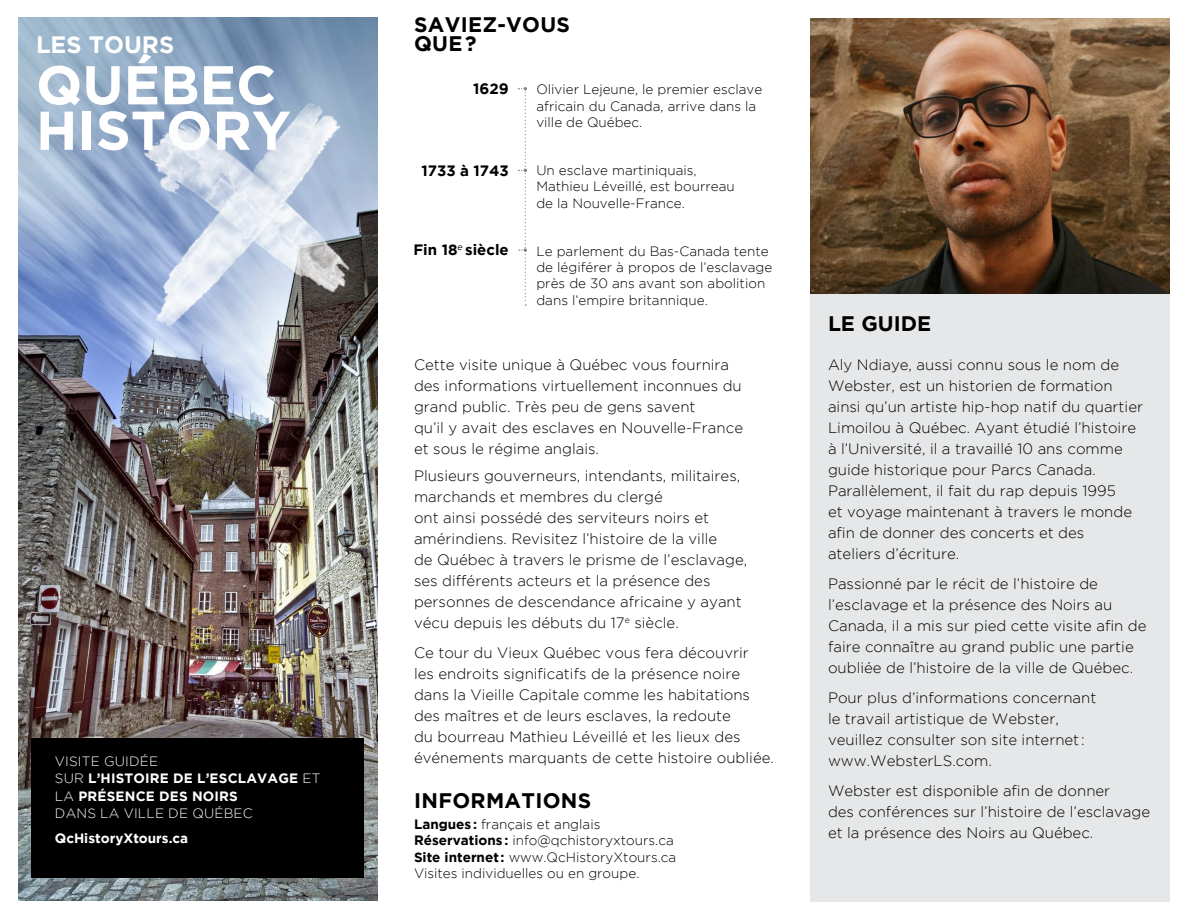
<style>
.page{position:relative;width:1188px;height:918px;background:#fff}
.page>*{position:absolute;margin:0;border:0;box-sizing:border-box;transform-origin:0 0}
.t1{font:700 54.6px/45.5px "Gotham";color:#fff}
.t2{font:700 23.7px "Gotham";color:#fff}
.t3{font:700 21px "Gotham";letter-spacing:.015em;color:#000}
.t4{font:300 15px/21px "Gotham";color:#000}
.t5{font:700 15px "Gotham";color:#000}
.t6{font:300 13.5px/16.5px "Gotham";color:#000}
.t7{font:700 13.5px/17.2px "Gotham";letter-spacing:.015em;color:#fff}
.t8{font:300 13.5px/17.2px "Gotham";letter-spacing:.015em;color:#fff}
.s1{font-weight:300}
.s2{font-weight:700}
</style>
<div class="page">
<div style="left:811px;top:293px;width:359px;height:608px;background:#e6e7e8"></div>
<img style="left:810px;top:18px;width:360px;height:275px">
<svg style="left:518px;top:87px;width:9px;height:219px"></svg>
<img style="left:18px;top:18px;width:359px;height:882px">
<img style="left:120px;top:94px;width:258px;height:258px">
<div style="left:31px;top:738px;width:333px;height:140px;background:#000"></div>
<h3 class="t3" style="left:414px;top:12px;width:157px">SAVIEZ-VOUS</h3>
<h2 class="t2" style="left:36px;top:31px;width:122px">LES TOURS</h2>
<h3 class="t3" style="left:414px;top:32px;width:64px">QUE ?</h3>
<h1 class="t1" style="left:36px;top:61px;width:242px">QUÉBEC<br>HISTOR</h1>
<p class="t5" style="left:473px;top:80px;width:37px">1629</p>
<p class="t6" style="left:536px;top:81px;width:228px">Olivier Lejeune, le premier esclave africain du Canada, arrive dans la ville de Québec.</p>
<p class="t5" style="left:421px;top:162px;width:89px">1733 À 1743</p>
<p class="t6" style="left:536px;top:162px;width:200px">Un esclave martiniquais,<br>Mathieu Léveillé, est bourreau de la Nouvelle-France.</p>
<p class="t5" style="left:413px;top:241px;width:97px">FIN 18<sup>e</sup> SIÈCLE</p>
<p class="t6" style="left:536px;top:242px;width:238px">Le parlement du Bas-Canada tente de légiférer à propos de l’esclavage près de 30 ans avant son abolition dans l’empire britannique.</p>
<h1 class="t1" style="left:252px;top:106px;width:41px">Y</h1>
<p class="t8" style="left:55px;top:753px;width:105px">Visite gu idée sur</p>
<p class="t7" style="left:55px;top:770px;width:264px;text-indent:33px">L’HISTOI RE DE L’ESCLAVAGE <span class="s1">et la</span> PRÉSENCE DES NOIRS<br><span class="s1">dans</span></p>
<p class="t8" style="left:100px;top:804px;width:152px">la ville de Québec</p>
<p class="t7" style="left:55px;top:829px;width:135px">QCHISTORYXTOURS.CA</p>
<p class="t4" style="left:414px;top:354px;width:331px">Cette visite unique à Québec vous fournira des informations virtuellement inconnues du grand public. Très peu de gens savent<br>qu’il y avait des esclaves en Nouvelle-France et sous le régime anglais.</p>
<p class="t4" style="left:414px;top:465px;width:335px">Plusieurs gouverneurs, intendants, militaires, marchands et membres du clergé<br>ont ainsi possédé des serviteurs noirs et amérindiens. Revisitez l’histoire de la ville<br>de Québec à travers le prisme de l’esclavage, ses différents acteurs et la présence des personnes de descendance africaine y ayant vécu depuis les débuts du 17<sup>e</sup> siècle.</p>
<p class="t4" style="left:414px;top:642px;width:361px">Ce tour du Vieux Québec vous fera découvrir<br>les endroits significatifs de la présence noire dans la Vieille Capitale comme les habitations des maîtres et de leurs esclaves, la redoute<br>du bourreau Mathieu Léveillé et les lieux des événements marquants de cette histoire oubliée.</p>
<h3 class="t3" style="left:414px;top:788px;width:179px">INFORMATIONS</h3>
<p class="t6" style="left:414px;top:816px;width:264px"><span class="s2">LANGUES:</span> français et anglais <span class="s2">RÉSERVATIONS:</span> info@qchistoryxtours.ca <span class="s2">SITE INTERNET :</span> www.QcHistoryXtours.ca Visites individuelles ou en groupe.</p>
<h3 class="t3" style="left:828px;top:312px;width:105px">LE GUIDE</h3>
<p class="t4" style="left:828px;top:354px;width:317px">Aly Ndiaye, aussi connu sous le nom de Webster, est un historien de formation ainsi qu’un artiste hip-hop natif du quartier Limoilou à Québec. Ayant étudié l’histoire à l’Université, il a travaillé 10 ans comme guide historique pour Parcs Canada.<br>Parallèlement, il fait du rap depuis 1995<br>et voyage maintenant à travers le monde afin de donner des concerts et des<br>ateliers d’écriture.</p>
<p class="t4" style="left:828px;top:573px;width:320px">Passionné par le récit de l’histoire de l’esclavage et la présence des Noirs au Canada, il a mis sur pied cette visite afin de faire connaître au grand public une partie oubliée de l’histoire de la ville de Québec.</p>
<p class="t4" style="left:828px;top:687px;width:270px">Pour plus d’informations concernant le travail artistique de Webster, veuillez consulter son site internet : www.WebsterLS.com.</p>
<p class="t4" style="left:828px;top:780px;width:324px">Webster est disponible afin de donner<br>des conférences sur l’histoire de l’esclavage et la présence des Noirs au Québec.</p>
</div>
